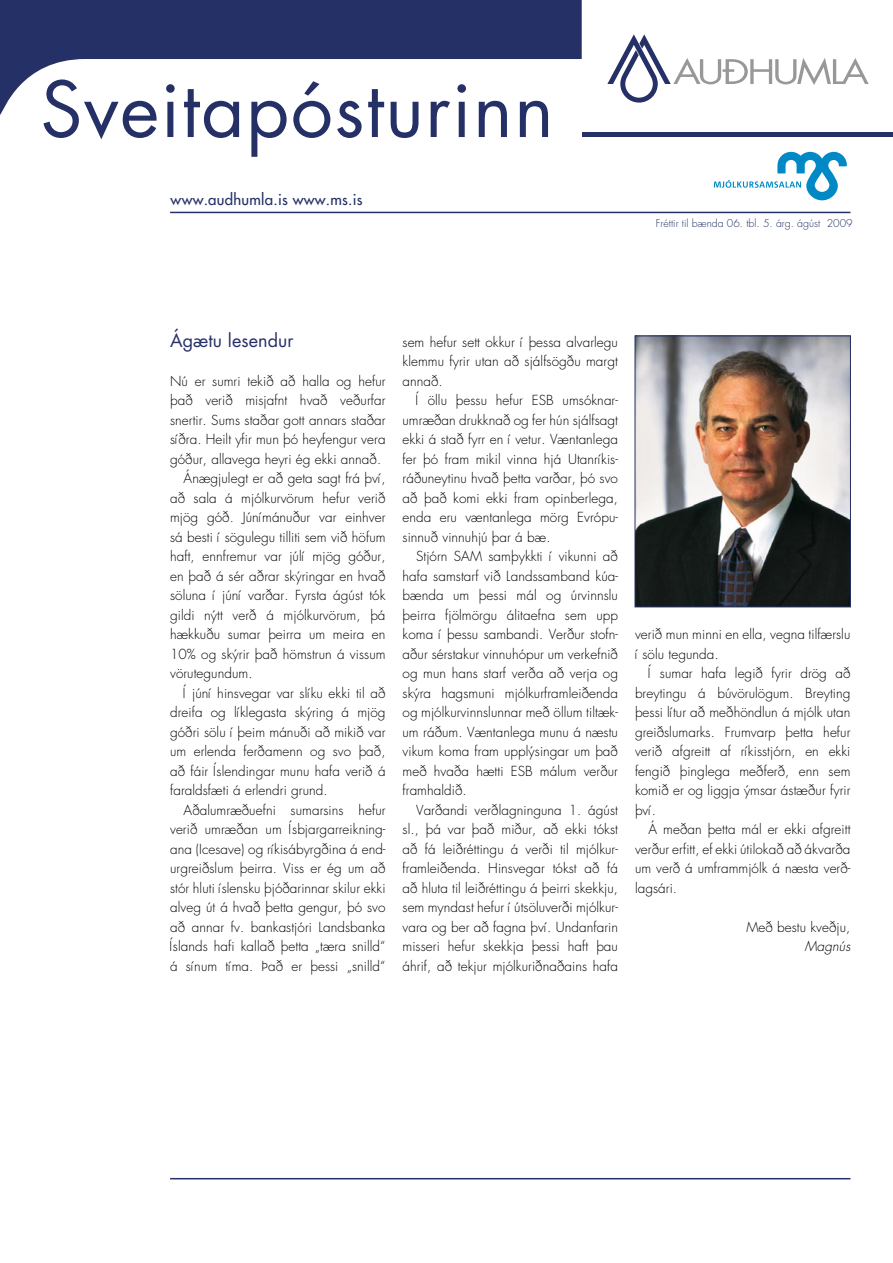
<style>
.page{position:relative;width:893px;height:1263px;background:#fff}
.page>*{position:absolute;margin:0;border:0;box-sizing:border-box;transform-origin:0 0}
.t1{font:75px "Futura";letter-spacing:.02em;color:#253066}
.t2{font:18px "Futura";letter-spacing:.005em;color:#253066}
.t3{font:15px "Futura";letter-spacing:.015em;color:#253066}
.t4{font:300 13.5px/19.5px "Futura";letter-spacing:.005em;color:#000;text-align:justify}
.t5{font:italic 300 13.5px "Futura";letter-spacing:.005em;color:#000}
.t6{font:300 10.5px "Futura";color:#253066}
</style>
<div class="page">
<hr style="left:170px;top:1178px;width:680px;height:1px;background:#253066">
<svg style="left:0;top:0;width:582px;height:115px;fill:#253066"></svg>
<svg style="left:607px;top:34px;width:262px;height:69px"></svg>
<div style="left:582px;top:132px;width:311px;height:5px;background:#253066"></div>
<hr style="left:170px;top:212px;width:680px;height:1px;background:#253066">
<svg style="left:714px;top:152px;width:133px;height:48px"></svg>
<img style="left:637px;top:338px;width:212px;height:267px">
<div style="left:635px;top:336px;width:216px;height:271px;border:1px solid #253066"></div>
<h1 class="t1" style="left:40px;top:58px;width:515px">Sveitapósturinn</h1>
<p class="t3" style="left:171px;top:190px;width:193px">www.audhumla.is www.ms.is</p>
<p class="t6" style="left:656px;top:217px;width:198px">Fréttir til bænda 06. tbl. 5. árg. ágúst 2009</p>
<h2 class="t2" style="left:170px;top:327px;width:125px">Ágætu lesendur</h2>
<p class="t4" style="left:170px;top:371px;width:217px">Nú er sumri tekið að halla og hefur</p>
<p class="t4" style="left:170px;top:390px;width:217px">það verið misjafnt hvað veðurfar</p>
<p class="t4" style="left:170px;top:410px;width:217px">snertir. Sums staðar gott annars staðar</p>
<p class="t4" style="left:170px;top:429px;width:217px">síðra. Heilt yfir mun þó heyfengur vera</p>
<p class="t4" style="left:170px;top:449px;width:213px">góður, allavega heyri ég ekki annað.</p>
<p class="t4" style="left:184px;top:468px;width:203px">Ánægjulegt er að geta sagt frá því,</p>
<p class="t4" style="left:170px;top:488px;width:217px">að sala á mjólkurvörum hefur verið</p>
<p class="t4" style="left:170px;top:507px;width:217px">mjög góð. Júnímánuður var einhver</p>
<p class="t4" style="left:170px;top:527px;width:217px">sá besti í sögulegu tilliti sem við höfum</p>
<p class="t4" style="left:170px;top:546px;width:217px">haft, ennfremur var júlí mjög góður,</p>
<p class="t4" style="left:170px;top:566px;width:217px">en það á sér aðrar skýringar en hvað</p>
<p class="t4" style="left:170px;top:585px;width:217px">söluna í júní varðar. Fyrsta ágúst tók</p>
<p class="t4" style="left:170px;top:605px;width:217px">gildi nýtt verð á mjólkurvörum, þá</p>
<p class="t4" style="left:170px;top:624px;width:217px">hækkuðu sumar þeirra um meira en</p>
<p class="t4" style="left:170px;top:644px;width:217px">10% og skýrir það hömstrun á vissum</p>
<p class="t4" style="left:170px;top:663px;width:84px">vörutegundum.</p>
<p class="t4" style="left:184px;top:683px;width:203px">Í júní hinsvegar var slíku ekki til að</p>
<p class="t4" style="left:170px;top:702px;width:217px">dreifa og líklegasta skýring á mjög</p>
<p class="t4" style="left:170px;top:722px;width:217px">góðri sölu í þeim mánuði að mikið var</p>
<p class="t4" style="left:170px;top:741px;width:217px">um erlenda ferðamenn og svo það,</p>
<p class="t4" style="left:170px;top:761px;width:217px">að fáir Íslendingar munu hafa verið á</p>
<p class="t4" style="left:170px;top:780px;width:159px">faraldsfæti á erlendri grund.</p>
<p class="t4" style="left:184px;top:800px;width:203px">Aðalumræðuefni sumarsins hefur</p>
<p class="t4" style="left:170px;top:819px;width:217px">verið umræðan um Ísbjargarreikning-</p>
<p class="t4" style="left:170px;top:839px;width:217px">ana (Icesave) og ríkisábyrgðina á end-</p>
<p class="t4" style="left:170px;top:858px;width:217px">urgreiðslum þeirra. Viss er ég um að</p>
<p class="t4" style="left:170px;top:878px;width:217px">stór hluti íslensku þjóðarinnar skilur ekki</p>
<p class="t4" style="left:170px;top:897px;width:217px">alveg út á hvað þetta gengur, þó svo</p>
<p class="t4" style="left:170px;top:917px;width:217px">að annar fv. bankastjóri Landsbanka</p>
<p class="t4" style="left:170px;top:936px;width:217px">Íslands hafi kallað þetta „tæra snilld“</p>
<p class="t4" style="left:170px;top:956px;width:217px">á sínum tíma. Það er þessi „snilld“</p>
<p class="t4" style="left:403px;top:332px;width:217px">sem hefur sett okkur í þessa alvarlegu klemmu fyrir utan að sjálfsögðu margt annað.</p>
<p class="t4" style="left:403px;top:390px;width:217px;text-indent:14px">Í öllu þessu hefur ESB umsóknar&shy;umræðan drukknað og fer hún sjálfsagt ekki á stað fyrr en í vetur. Væntanlega fer þó fram mikil vinna hjá Utan- ríkis&shy;ráðuneytinu hvað þetta varðar, þó svo að það komi ekki fram opinber-lega, enda eru væntanlega mörg Evrópu&shy;sinnuð vinnuhjú þar á bæ.</p>
<p class="t4" style="left:403px;top:546px;width:217px;text-indent:14px">Stjórn SAM samþykkti í vikunni að hafa samstarf við Landssamband kúa&shy;bænda um þessi mál og úrvinnslu þeirra fjölmörgu álitaefna sem upp koma í þessu sambandi. Verður stofn&shy;aður sérstakur vinnuhópur um verk-efnið og mun hans starf verða að verja og skýra hagsmuni mjólkurframleiðenda og mjólkurvinnslunnar með öllum tiltæk&shy;um ráðum. Væntanlega munu á næstu vikum koma fram upplýsingar um það með hvaða hætti ESB málum verður framhaldið.</p>
<p class="t4" style="left:403px;top:800px;width:217px;text-indent:14px">Varðandi verðlagninguna 1. ágúst sl., þá var það miður, að ekki tókst að fá leiðréttingu á verði til mjólkur&shy;fram- leiðenda. Hinsvegar tókst að fá að hluta til leiðréttingu á þeirri skekkju, sem myndast hefur í útsöluverði mjólkur&shy;vara og ber að fagna því. Undanfarin misseri hefur skekkja þessi haft þau áhrif, að tekjur mjólkuriðnaðains hafa</p>
<p class="t4" style="left:635px;top:624px;width:217px">verið mun minni en ella, vegna tilfærslu í sölu tegunda.</p>
<p class="t4" style="left:635px;top:663px;width:217px;text-indent:14px">Í sumar hafa legið fyrir drög að breytingu á búvörulögum. Breyting þessi lítur að meðhöndlun á mjólk utan greiðslumarks. Frumvarp þetta hefur verið afgreitt af ríkisstjórn, en ekki fengið þinglega meðferð, enn sem komið er og liggja ýmsar ástæður fyrir því.</p>
<p class="t4" style="left:635px;top:819px;width:217px;text-indent:14px">Á meðan þetta mál er ekki afgreitt verður erfitt, ef ekki útilokað að ákvarða um verð á umframmjólk á næsta verð&shy;lagsári.</p>
<p class="t4" style="left:746px;top:917px;width:106px">Með bestu kveðju,</p>
<p class="t5" style="left:805px;top:937px;width:47px">Magnús</p>
</div>
